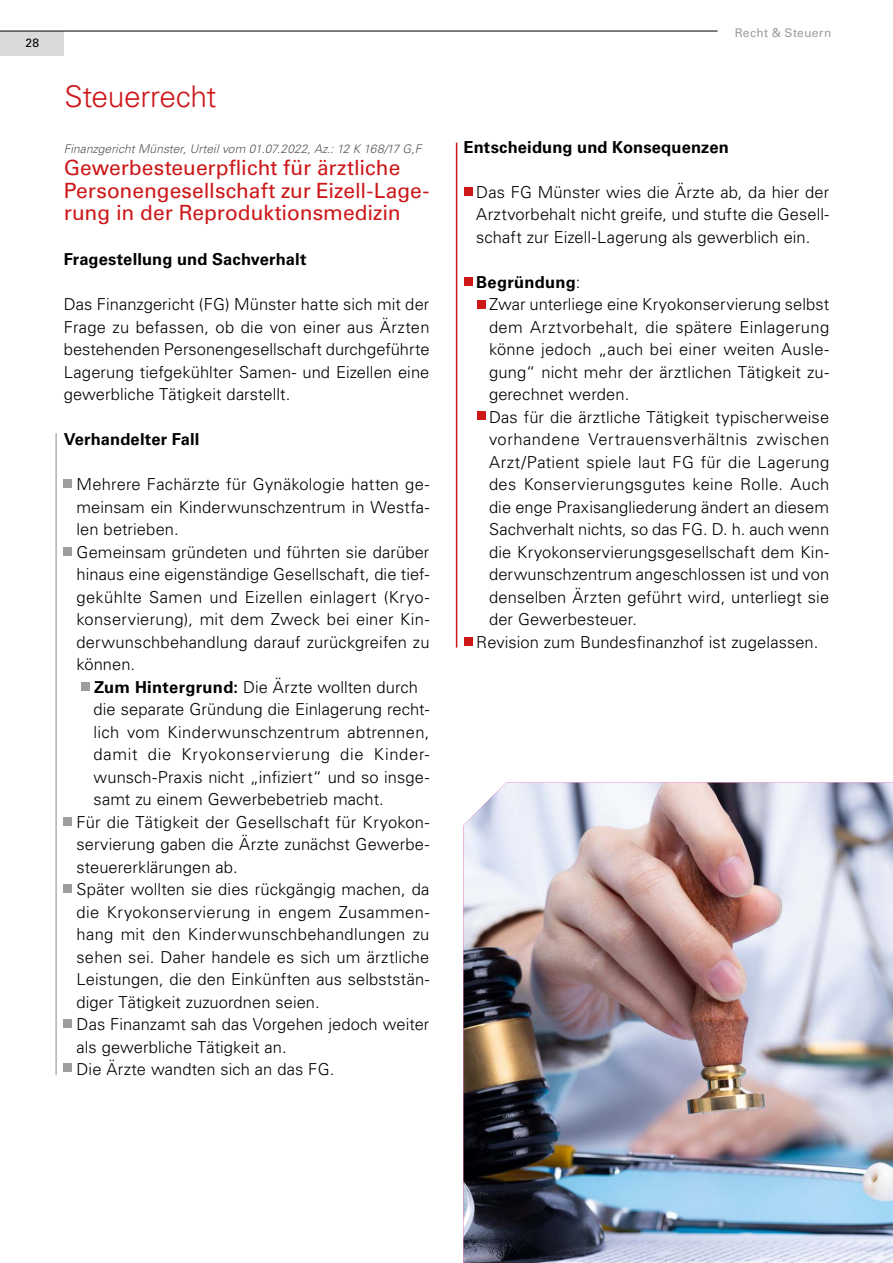
<style>
.page{position:relative;width:893px;height:1263px;background:#fff}
.page>*{position:absolute;margin:0;border:0;box-sizing:border-box;transform-origin:0 0}
.t1{font:300 30px "Univers LT Std";letter-spacing:-.015em;color:#cd1719}
.Fließtext{font:21px/22.5px "Univers LT Std";color:#cd1719}
.Fließtext-2{font:300 16.5px/22.5px "Univers LT Std";letter-spacing:.005em;color:#000;text-align:justify}
.Headline_Fließtext{font:700 16.5px "Univers LT Std";letter-spacing:.005em;color:#000}
.Fließtext-3{font:700 16.5px "Univers LT Std";letter-spacing:.02em;color:#000}
.Fließtext-4{font:italic 300 12px "Univers LT Std";letter-spacing:.01em;color:#575756}
.Fließtext-5{font:12px "Univers LT Std";letter-spacing:.03em;color:#9d9d9c}
.Fließtext-6{font:12px "Univers LT Std";color:#000}
.s1{font-weight:700}
.s2{font-weight:300}
</style>
<div class="page">
<div style="left:0;top:31px;width:64px;height:24px;background:#dadada"></div>
<hr style="left:0;top:31px;width:718px;height:1px;background:#000">
<div style="left:64px;top:547px;width:8px;height:8px;background:#9d9d9c"></div>
<div style="left:64px;top:817px;width:8px;height:9px;background:#9d9d9c"></div>
<div style="left:64px;top:884px;width:8px;height:9px;background:#9d9d9c"></div>
<div style="left:64px;top:1019px;width:8px;height:8px;background:#9d9d9c"></div>
<div style="left:64px;top:1063px;width:8px;height:9px;background:#9d9d9c"></div>
<div style="left:64px;top:479px;width:8px;height:9px;background:#9d9d9c"></div>
<hr style="left:55px;top:433px;width:2px;height:642px;background:#b3b2b2">
<div style="left:81px;top:682px;width:9px;height:9px;background:#9d9d9c"></div>
<div style="left:477px;top:411px;width:8px;height:9px;background:#cd1719"></div>
<img style="left:463px;top:783px;width:430px;height:480px">
<div style="left:464px;top:187px;width:9px;height:8px;background:#cd1719"></div>
<hr style="left:456px;top:143px;width:1px;height:505px;background:#cd1719">
<div style="left:464px;top:277px;width:9px;height:9px;background:#cd1719"></div>
<div style="left:477px;top:300px;width:8px;height:9px;background:#cd1719"></div>
<div style="left:464px;top:637px;width:9px;height:9px;background:#cd1719"></div>
<p class="Fließtext-6" style="left:26px;top:35px;width:15px">28</p>
<p class="t1" style="left:65px;top:78px;width:153px">Steuerrecht</p>
<p class="Fließtext-4" style="left:64px;top:141px;width:359px">Finanzgericht Münster, Urteil vom 01.07.2022, Az.: 12 K 168/17 G,F</p>
<p class="Fließtext" style="left:64px;top:156px;width:367px">Gewerbesteuerpflicht für ärztliche<br>Personengesellschaft zur Eizell-Lage&shy;rung in der Reproduktionsmedizin</p>
<p class="Headline_Fließtext" style="left:64px;top:250px;width:244px">Fragestellung und Sachverhalt</p>
<p class="Fließtext-2" style="left:64px;top:293px;width:367px">Das Finanzgericht (FG) Münster hatte sich mit der Frage zu befassen, ob die von einer aus Ärzten bestehenden Personengesellschaft durchgeführte Lagerung tiefgekühlter Samen- und Eizellen eine gewerbliche Tätigkeit darstellt.</p>
<p class="Headline_Fließtext" style="left:64px;top:430px;width:137px">Verhandelter Fall</p>
<p class="Fließtext-2" style="left:77px;top:473px;width:354px">Mehrere Fachärzte für Gynäkologie hatten ge&shy;meinsam ein Kinderwunschzentrum in Westfa&shy;len betrieben.</p>
<p class="Fließtext-2" style="left:77px;top:540px;width:354px">Gemeinsam gründeten und führten sie darüber hinaus eine eigenständige Gesellschaft, die tief&shy;gekühlte Samen und Eizellen einlagert (Kryo&shy;konservierung), mit dem Zweck bei einer Kin&shy;derwunschbehandlung darauf zurückgreifen zu können.</p>
<p class="Fließtext-2" style="left:94px;top:675px;width:325px"><span class="s1">Zum Hintergrund:</span> Die Ärzte wollten durch</p>
<p class="Fließtext-2" style="left:94px;top:698px;width:337px">die separate Gründung die Einlagerung recht&shy;lich vom Kinderwunschzentrum abtrennen, damit die Kryokonservierung die Kinder&shy;wunsch-Praxis nicht „infiziert“ und so insge&shy;samt zu einem Gewerbebetrieb macht.</p>
<p class="Fließtext-2" style="left:77px;top:810px;width:354px">Für die Tätigkeit der Gesellschaft für Kryokon&shy;servierung gaben die Ärzte zunächst Gewerbe&shy;steuererklärungen ab.</p>
<p class="Fließtext-2" style="left:77px;top:878px;width:354px">Später wollten sie dies rückgängig machen, da die Kryokonservierung in engem Zusammen&shy;hang mit den Kinderwunschbehandlungen zu sehen sei. Daher handele es sich um ärztliche Leistungen, die den Einkünften aus selbststän&shy;diger Tätigkeit zuzuordnen seien.</p>
<p class="Fließtext-2" style="left:77px;top:1013px;width:354px">Das Finanzamt sah das Vorgehen jedoch weiter als gewerbliche Tätigkeit an.</p>
<p class="Fließtext-2" style="left:77px;top:1058px;width:259px">Die Ärzte wandten sich an das FG.</p>
<p class="Fließtext-5" style="left:735px;top:26px;width:98px">Recht &amp; Steuern</p>
<p class="Headline_Fließtext" style="left:463px;top:137px;width:267px">Entscheidung und Konsequenzen</p>
<p class="Fließtext-2" style="left:476px;top:180px;width:354px">Das FG Münster wies die Ärzte ab, da hier der Arztvorbehalt nicht greife, und stufte die Gesell&shy;schaft zur Eizell-Lagerung als gewerblich ein.</p>
<p class="Fließtext-3" style="left:476px;top:272px;width:106px">Begründung<span class="s2">:</span></p>
<p class="Fließtext-2" style="left:489px;top:293px;width:342px">Zwar unterliege eine Kryokonservierung selbst dem Arztvorbehalt, die spätere Einlagerung könne jedoch „auch bei einer weiten Ausle&shy;gung“ nicht mehr der ärztlichen Tätigkeit zu&shy;gerechnet werden.</p>
<p class="Fließtext-2" style="left:489px;top:405px;width:342px">Das für die ärztliche Tätigkeit typischerweise vorhandene Vertrauensverhältnis zwischen Arzt/Patient spiele laut FG für die Lagerung des Konservierungsgutes keine Rolle. Auch die enge Praxisangliederung ändert an diesem Sachverhalt nichts, so das FG. D. h. auch wenn die Kryokonservierungsgesellschaft dem Kin&shy;derwunschzentrum angeschlossen ist und von denselben Ärzten geführt wird, unterliegt sie der Gewerbesteuer.</p>
<p class="Fließtext-2" style="left:476px;top:630px;width:344px">Revision zum Bundesfinanzhof ist zugelassen.</p>
</div>
